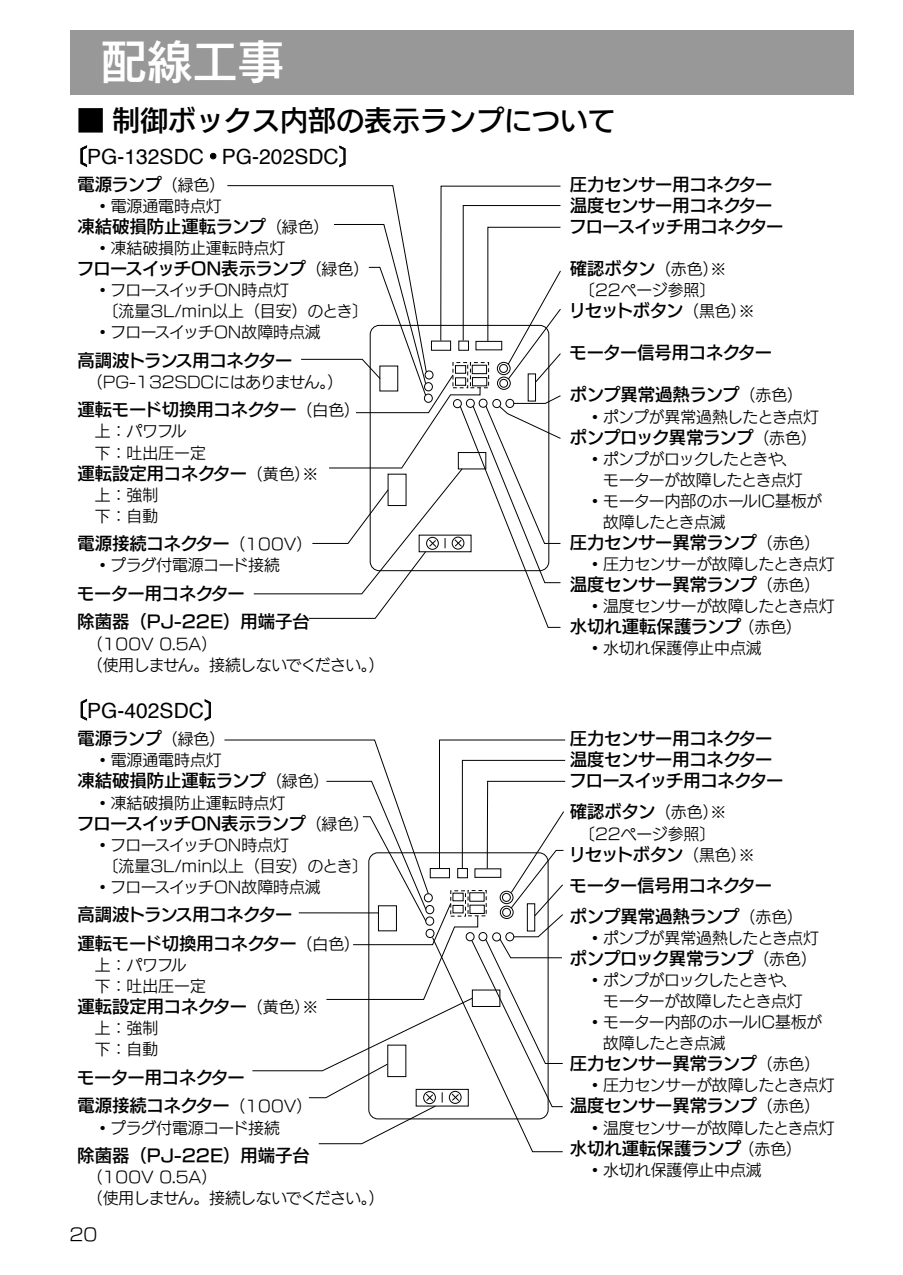
<style>
.page{position:relative;width:903px;height:1275px;background:#fff}
.page>*{position:absolute;margin:0;border:0;box-sizing:border-box;transform-origin:0 0}
.t1{font:45.5px "New Rodin Pro DB";color:#fff}
.t2{font:28px "New Rodin Pro DB";color:#000}
.t3{font:21px "Helvetica";color:#000}
.t4{font:17.32px/21px "New Rodin Pro DB";letter-spacing:-.02em;color:#000}
.t5{font:17.32px/28.5px "New Rodin Pro DB";color:#000}
.t6{font:17.32px "New Rodin Pro DB";letter-spacing:-.04em;color:#000}
.t7{font:17.32px "New Rodin Pro DB";letter-spacing:-.05em;color:#000}
.t8{font:17.32px "New Rodin Pro DB";letter-spacing:-.07em;color:#000}
.t9{font:17.32px "New Rodin Pro M";color:#000}
.t10{font:15.92px/21px "New Rodin Pro M";letter-spacing:-.01em;color:#000}
.t11{font:15.92px/21px "New Rodin Pro M";letter-spacing:-.045em;color:#000}
.t12{font:15.92px/21px "New Rodin Pro M";letter-spacing:-.04em;color:#000}
.t13{font:15.92px "New Rodin Pro M";letter-spacing:-.03em;color:#000}
.s1{font-family:"New Rodin Pro DB"}
.s2{font-family:"New Rodin Pro M"}
.s3{font-family:"New Rodin Pro M";font-size:15.92px}
</style>
<div class="page">
<div style="left:70px;top:30px;width:783px;height:65px;background:#989899"></div>
<svg style="left:227px;top:185px;width:334px;height:443px"></svg>
<svg style="left:224px;top:739px;width:342px;height:413px"></svg>
<svg style="left:81px;top:145px;width:6px;height:22px"></svg>
<svg style="left:210px;top:153px;width:6px;height:6px"></svg>
<svg style="left:339px;top:145px;width:7px;height:23px"></svg>
<svg style="left:81px;top:698px;width:6px;height:23px"></svg>
<svg style="left:204px;top:699px;width:7px;height:22px"></svg>
<p class="t1" style="left:102px;top:23px;width:183px">配線工事</p>
<p class="t2" style="left:77px;top:96px;width:541px">■ 制御ボックス内部の表示ランプについて</p>
<p class="t3" style="left:67px;top:141px;width:295px"><span class="s1">〔</span>PG-132SDC<span class="s1">・</span>PG-202SDC<span class="s2">〕</span></p>
<p class="t4" style="left:77px;top:172px;width:149px">電源ランプ<span class="s3">（緑色）</span></p>
<p class="t10" style="left:95px;top:194px;width:128px">•電源通電時点灯</p>
<p class="t5" style="left:77px;top:210px;width:254px">凍結破損防止運転ランプ<span class="s3">（緑色）</span></p>
<p class="t10" style="left:95px;top:236px;width:192px">•凍結破損防止運転時点灯</p>
<p class="t6" style="left:77px;top:253px;width:294px">フロースイッチON表示ランプ<span class="s3">（緑色）</span></p>
<p class="t10" style="left:103px;top:278px;width:267px;text-indent:-8px">•フロースイッチON時点灯<br>〔流量3L/min以上（目安）のとき〕</p>
<p class="t10" style="left:95px;top:320px;width:228px">•フロースイッチON故障時点滅</p>
<p class="t6" style="left:77px;top:345px;width:217px">高調波トランス用コネクター</p>
<p class="t10" style="left:87px;top:370px;width:258px">（PG-132SDCにはありません。）</p>
<p class="t4" style="left:77px;top:398px;width:284px">運転モード切換用コネクター<span class="s3">（白色）</span></p>
<p class="t10" style="left:95px;top:419px;width:113px">上：パワフル下：吐出圧一定</p>
<p class="t5" style="left:77px;top:457px;width:242px">運転設定用コネクター<span class="s3">（黄色）※</span></p>
<p class="t10" style="left:95px;top:483px;width:65px">上：強制下：自動</p>
<p class="t4" style="left:77px;top:532px;width:237px">電源接続コネクター<span class="s3">（100V）</span></p>
<p class="t10" style="left:95px;top:553px;width:187px">•プラグ付電源コード接続</p>
<p class="t5" style="left:77px;top:578px;width:234px">モーター用コネクター<br>除菌器（PJ-22E）用端子台</p>
<p class="t11" style="left:87px;top:632px;width:299px">（100V 0.5A）<br>（使用しません。接続しないでください。）</p>
<p class="t3" style="left:67px;top:694px;width:160px"><span class="s2">〔</span>PG-402SDC<span class="s2">〕</span></p>
<p class="t4" style="left:77px;top:727px;width:149px">電源ランプ<span class="s3">（緑色）</span></p>
<p class="t10" style="left:95px;top:748px;width:128px">•電源通電時点灯</p>
<p class="t5" style="left:77px;top:765px;width:254px">凍結破損防止運転ランプ<span class="s3">（緑色）</span></p>
<p class="t10" style="left:95px;top:791px;width:192px">•凍結破損防止運転時点灯</p>
<p class="t6" style="left:77px;top:808px;width:294px">フロースイッチON表示ランプ<span class="s3">（緑色）</span></p>
<p class="t10" style="left:103px;top:833px;width:267px;text-indent:-8px">•フロースイッチON時点灯<br>〔流量3L/min以上（目安）のとき〕</p>
<p class="t10" style="left:95px;top:875px;width:228px">•フロースイッチON故障時点滅</p>
<p class="t4" style="left:77px;top:899px;width:284px;line-height:28.5px">高調波トランス用コネクター<br>運転モード切換用コネクター<span class="s3">（白色）</span></p>
<p class="t10" style="left:95px;top:953px;width:113px">上：パワフル下：吐出圧一定</p>
<p class="t5" style="left:77px;top:991px;width:242px">運転設定用コネクター<span class="s3">（黄色）※</span></p>
<p class="t10" style="left:95px;top:1016px;width:65px">上：強制下：自動</p>
<p class="t4" style="left:77px;top:1062px;width:237px;line-height:28.5px">モーター用コネクター<br>電源接続コネクター<span class="s3">（100V）</span></p>
<p class="t10" style="left:95px;top:1116px;width:187px">•プラグ付電源コード接続</p>
<p class="t5" style="left:77px;top:1140px;width:234px">除菌器（PJ-22E）用端子台</p>
<p class="t11" style="left:87px;top:1165px;width:299px">（100V 0.5A）<br>（使用しません。接続しないでください。）</p>
<p class="t9" style="left:69px;top:1219px;width:30px">20</p>
<p class="t4" style="left:569px;top:172px;width:216px">圧力センサー用コネクター温度センサー用コネクターフロースイッチ用コネクター</p>
<p class="t4" style="left:570px;top:256px;width:158px">確認ボタン<span class="s3">（赤色）※</span></p>
<p class="t10" style="left:579px;top:278px;width:138px">〔22ページ参照〕</p>
<p class="t8" style="left:569px;top:296px;width:187px">リセットボタン<span class="s3">（黒色）※</span></p>
<p class="t4" style="left:570px;top:341px;width:204px">モーター信号用コネクター</p>
<p class="t4" style="left:570px;top:383px;width:235px">ポンプ異常過熱ランプ<span class="s3">（赤色）</span></p>
<p class="t13" style="left:587px;top:403px;width:233px">•ポンプが異常過熱したとき点灯</p>
<p class="t7" style="left:570px;top:422px;width:249px">ポンプロック異常ランプ<span class="s3">（赤色）</span></p>
<p class="t12" style="left:603px;top:447px;width:201px;text-indent:-16px">•ポンプがロックしたときや、モーターが故障したとき点灯</p>
<p class="t10" style="left:603px;top:489px;width:221px;text-indent:-16px">•モーター内部のホールIC基板が故障したとき点滅</p>
<p class="t4" style="left:570px;top:530px;width:252px">圧力センサー異常ランプ<span class="s3">（赤色）</span></p>
<p class="t10" style="left:587px;top:552px;width:249px">•圧力センサーが故障したとき点灯</p>
<p class="t4" style="left:570px;top:573px;width:252px">温度センサー異常ランプ<span class="s3">（赤色）</span></p>
<p class="t10" style="left:587px;top:594px;width:249px">•温度センサーが故障したとき点灯</p>
<p class="t5" style="left:570px;top:611px;width:234px">水切れ運転保護ランプ <span class="s3">（赤色）</span></p>
<p class="t10" style="left:587px;top:636px;width:176px">•水切れ保護停止中点滅</p>
<p class="t4" style="left:569px;top:727px;width:216px">圧力センサー用コネクター温度センサー用コネクターフロースイッチ用コネクター</p>
<p class="t4" style="left:570px;top:800px;width:158px">確認ボタン<span class="s3">（赤色）※</span></p>
<p class="t10" style="left:579px;top:822px;width:138px">〔22ページ参照〕</p>
<p class="t4" style="left:569px;top:837px;width:236px;line-height:31px">リセットボタン<span class="s3">（黒色）※<br></span>モーター信号用コネクター<br>ポンプ異常過熱ランプ<span class="s3">（赤色）</span></p>
<p class="t13" style="left:587px;top:924px;width:233px">•ポンプが異常過熱したとき点灯</p>
<p class="t7" style="left:570px;top:943px;width:249px">ポンプロック異常ランプ<span class="s3">（赤色）</span></p>
<p class="t12" style="left:603px;top:968px;width:201px;text-indent:-16px">•ポンプがロックしたときや、モーターが故障したとき点灯</p>
<p class="t10" style="left:603px;top:1010px;width:221px;text-indent:-16px">•モーター内部のホールIC基板が故障したとき点滅</p>
<p class="t4" style="left:570px;top:1052px;width:252px">圧力センサー異常ランプ<span class="s3">（赤色）</span></p>
<p class="t10" style="left:587px;top:1073px;width:249px">•圧力センサーが故障したとき点灯</p>
<p class="t4" style="left:570px;top:1094px;width:252px">温度センサー異常ランプ<span class="s3">（赤色）</span></p>
<p class="t10" style="left:587px;top:1116px;width:249px">•温度センサーが故障したとき点灯</p>
<p class="t5" style="left:570px;top:1132px;width:234px">水切れ運転保護ランプ <span class="s3">（赤色）</span></p>
<p class="t10" style="left:587px;top:1158px;width:176px">•水切れ保護停止中点滅</p>
</div>
